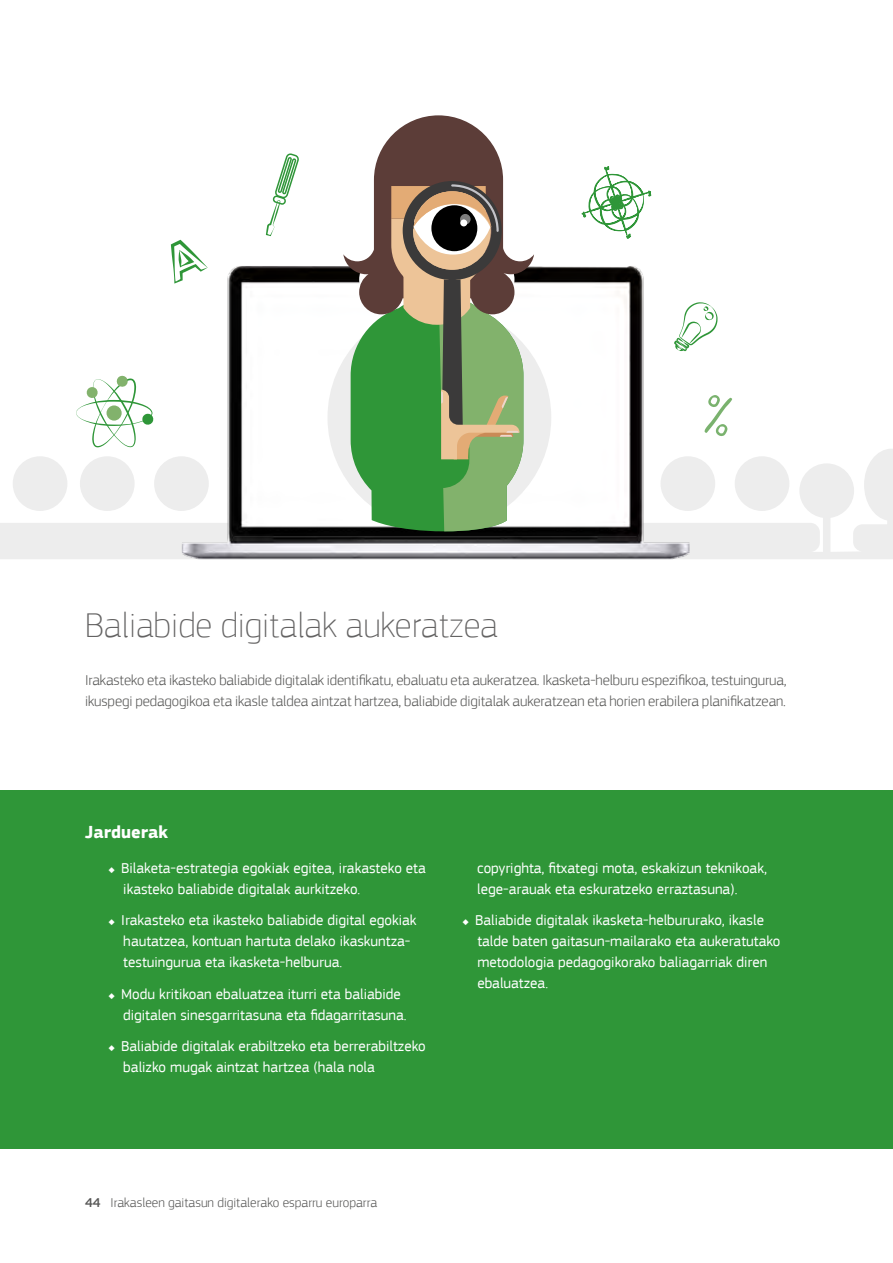
<style>
.page{position:relative;width:893px;height:1263px;background:#fff}
.page>*{position:absolute;margin:0;border:0;box-sizing:border-box;transform-origin:0 0}
.t1{font:100 36px "EC Square Sans Pro";color:#646363}
.t2{font:700 18px "EC Square Sans Pro";color:#fff}
.t3{font:15px/21px "EC Square Sans Pro";color:#fff}
.t4{font:300 15px/21px "EC Square Sans Pro";letter-spacing:-.01em;color:#575756}
.t5{font:300 13.5px "EC Square Sans Pro";color:#575756}
.s1{font-weight:500}
</style>
<div class="page">
<div style="left:0;top:790px;width:893px;height:358px;background:#2f9638"></div>
<img style="left:197px;top:266px;width:476px;height:294px">
<div style="left:327px;top:306px;width:224px;height:223px;background:#ededed;border-radius:50%"></div>
<svg style="left:0;top:375px;width:312px;height:184px"></svg>
<svg style="left:171px;top:240px;width:37px;height:44px"></svg>
<svg style="left:266px;top:153px;width:33px;height:83px"></svg>
<svg style="left:343px;top:115px;width:550px;height:444px"></svg>
<h1 class="t1" style="left:85px;top:604px;width:415px">Baliabide digitalak aukeratzea</h1>
<p class="t4" style="left:85px;top:670px;width:703px">Irakasteko eta ikasteko baliabide digitalak identifikatu, ebaluatu eta aukeratzea. Ikasketa-helburu espezifikoa, testuingurua, ikuspegi pedagogikoa eta ikasle taldea aintzat hartzea, baliabide digitalak aukeratzean eta horien erabilera planifikatzean.</p>
<p class="t2" style="left:85px;top:821px;width:85px">Jarduerak</p>
<p class="t3" style="left:123px;top:857px;width:304px;text-indent:-15px">◆ Bilaketa-estrategia egokiak egitea, irakasteko eta ikasteko baliabide digitalak aurkitzeko.</p>
<p class="t3" style="left:123px;top:910px;width:295px;text-indent:-15px">◆ Irakasteko eta ikasteko baliabide digital egokiak hautatzea, kontuan hartuta delako ikaskuntza&shy;testuingurua eta ikasketa-helburua.</p>
<p class="t3" style="left:123px;top:983px;width:285px;text-indent:-15px">◆ Modu kritikoan ebaluatzea iturri eta baliabide digitalen sinesgarritasuna eta fidagarritasuna.</p>
<p class="t3" style="left:123px;top:1036px;width:304px;text-indent:-15px">◆ Baliabide digitalak erabiltzeko eta berrerabiltzeko balizko mugak aintzat hartzea (hala nola</p>
<p class="t3" style="left:477px;top:857px;width:291px">copyrighta, fitxategi mota, eskakizun teknikoak, lege-arauak eta eskuratzeko erraztasuna).</p>
<p class="t3" style="left:477px;top:910px;width:305px;text-indent:-15px">◆ Baliabide digitalak ikasketa-helbururako, ikasle talde baten gaitasun-mailarako eta aukeratutako metodologia pedagogikorako baliagarriak diren ebaluatzea.</p>
<p class="t5" style="left:85px;top:1195px;width:294px"><span class="s1">44</span> Irakasleen gaitasun digitalerako esparru europarra</p>
</div>
